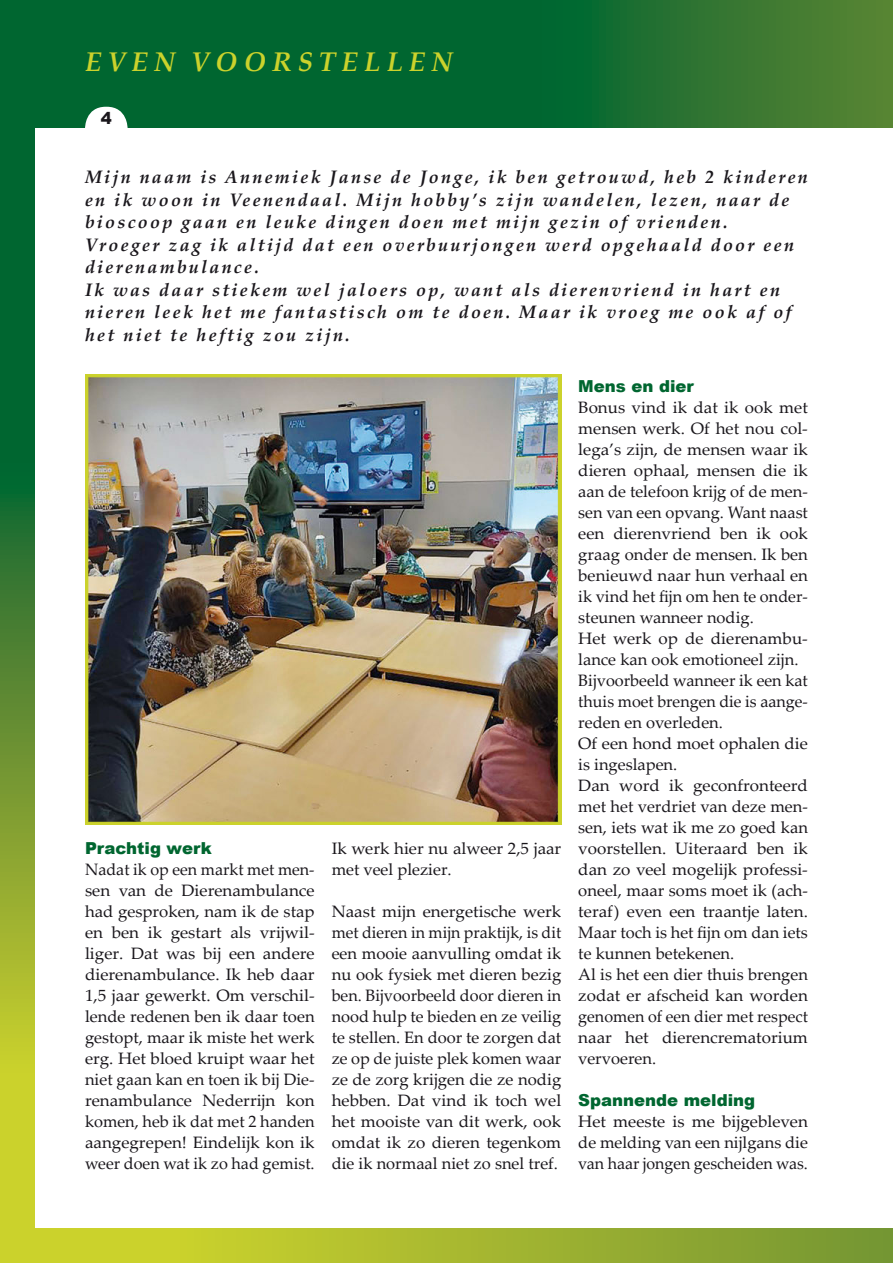
<style>
.page{position:relative;width:893px;height:1263px;background:#fff}
.page>*{position:absolute;margin:0;border:0;box-sizing:border-box;transform-origin:0 0}
.chapeau{font:italic 700 27px "Palatino Linotype";letter-spacing:.225em;color:#cbd22c}
.inleiding{font:italic 700 18px/22.5px "Palatino Linotype";letter-spacing:.125em;color:#1a171c}
.tekst__space_after{font:16.5px/21px "Palatino Linotype";color:#1a171c;text-align:justify}
.tekst{font:16.5px/21px "Palatino Linotype";color:#1a171c;text-align:justify}
.subkop{font:900 16.5px "Arial";color:#006630}
.t1{font:900 16.5px "Arial";color:#1a171c}
</style>
<div class="page">
<svg style="left:0;top:0;width:893px;height:128px;background:#126c30"></svg>
<div style="left:0;top:1229px;width:893px;height:34px;background:linear-gradient(to right,#d9db2b,#779734)"></div>
<svg style="left:0;top:123px;width:34px;height:1110px;background:#5a9030"></svg>
<img style="left:85px;top:374px;width:477px;height:451px">
<svg style="left:85px;top:107px;width:43px;height:21px"></svg>
<p class="chapeau" style="left:85px;top:42px;width:369px">EVEN VOORSTELLEN</p>
<p class="t1" style="left:101px;top:106px;width:13px">4</p>
<p class="inleiding" style="left:85px;top:165px;width:724px">Mijn naam is Annemiek Janse de Jonge, ik ben getrouwd, heb 2 kinderen en ik woon in Veenendaal. Mijn hobby’s zijn wandelen, lezen, naar de bioscoop gaan en leuke dingen doen met mijn gezin of vrienden.</p>
<p class="inleiding" style="left:85px;top:233px;width:710px">Vroeger zag ik altijd dat een overbuurjongen werd opgehaald door een dierenambulance.</p>
<p class="inleiding" style="left:85px;top:278px;width:708px">Ik was daar stiekem wel jaloers op, want als dierenvriend in hart en nieren leek het me fantastisch om te doen. Maar ik vroeg me ook af of het niet te heftig zou zijn.</p>
<p class="subkop" style="left:85px;top:836px;width:128px">Prachtig werk</p>
<p class="tekst__space_after" style="left:85px;top:859px;width:231px">Nadat ik op een markt met men&shy;sen van de Dierenambulance had gesproken, nam ik de stap en ben ik gestart als vrijwil&shy;liger. Dat was bij een andere dierenambulance. Ik heb daar 1,5 jaar gewerkt. Om verschil&shy;lende redenen ben ik daar toen gestopt, maar ik miste het werk erg. Het bloed kruipt waar het niet gaan kan en toen ik bij Die&shy;renambulance Nederrijn kon komen, heb ik dat met 2 handen aangegrepen! Eindelijk kon ik weer doen wat ik zo had gemist.</p>
<p class="tekst__space_after" style="left:332px;top:838px;width:231px">Ik werk hier nu alweer 2,5 jaar met veel plezier.</p>
<p class="tekst__space_after" style="left:332px;top:901px;width:231px">Naast mijn energetische werk met dieren in mijn praktijk, is dit een mooie aanvulling omdat ik nu ook fysiek met dieren bezig ben. Bijvoorbeeld door dieren in nood hulp te bieden en ze veilig te stellen. En door te zorgen dat ze op de juiste plek komen waar ze de zorg krijgen die ze nodig hebben. Dat vind ik toch wel het mooiste van dit werk, ook omdat ik zo dieren tegenkom die ik normaal niet zo snel tref.</p>
<p class="subkop" style="left:578px;top:374px;width:117px">Mens en dier</p>
<p class="tekst" style="left:578px;top:397px;width:231px">Bonus vind ik dat ik ook met mensen werk. Of het nou col&shy;lega’s zijn, de mensen waar ik dieren ophaal, mensen die ik aan de telefoon krijg of de men&shy;sen van een opvang. Want naast een dierenvriend ben ik ook graag onder de mensen. Ik ben benieuwd naar hun verhaal en ik vind het fijn om hen te onder&shy;steunen wanneer nodig.</p>
<p class="tekst" style="left:578px;top:628px;width:231px">Het werk op de dierenambu&shy;lance kan ook emotioneel zijn.</p>
<p class="tekst" style="left:578px;top:670px;width:231px">Bijvoorbeeld wanneer ik een kat thuis moet brengen die is aange&shy;reden en overleden.</p>
<p class="tekst" style="left:578px;top:733px;width:231px">Of een hond moet ophalen die is ingeslapen.</p>
<p class="tekst" style="left:578px;top:775px;width:231px">Dan word ik geconfronteerd met het verdriet van deze men&shy;sen, iets wat ik me zo goed kan voorstellen. Uiteraard ben ik dan zo veel mogelijk professi&shy;oneel, maar soms moet ik (ach&shy;teraf) even een traantje laten.<br>Maar toch is het fijn om dan iets te kunnen betekenen.</p>
<p class="tekst__space_after" style="left:578px;top:964px;width:231px">Al is het een dier thuis brengen zodat er afscheid kan worden genomen of een dier met respect naar het dierencrematorium vervoeren.</p>
<p class="subkop" style="left:578px;top:1088px;width:178px">Spannende melding</p>
<p class="tekst" style="left:578px;top:1111px;width:231px">Het meeste is me bijgebleven de melding van een nijlgans die van haar jongen gescheiden was.</p>
</div>
